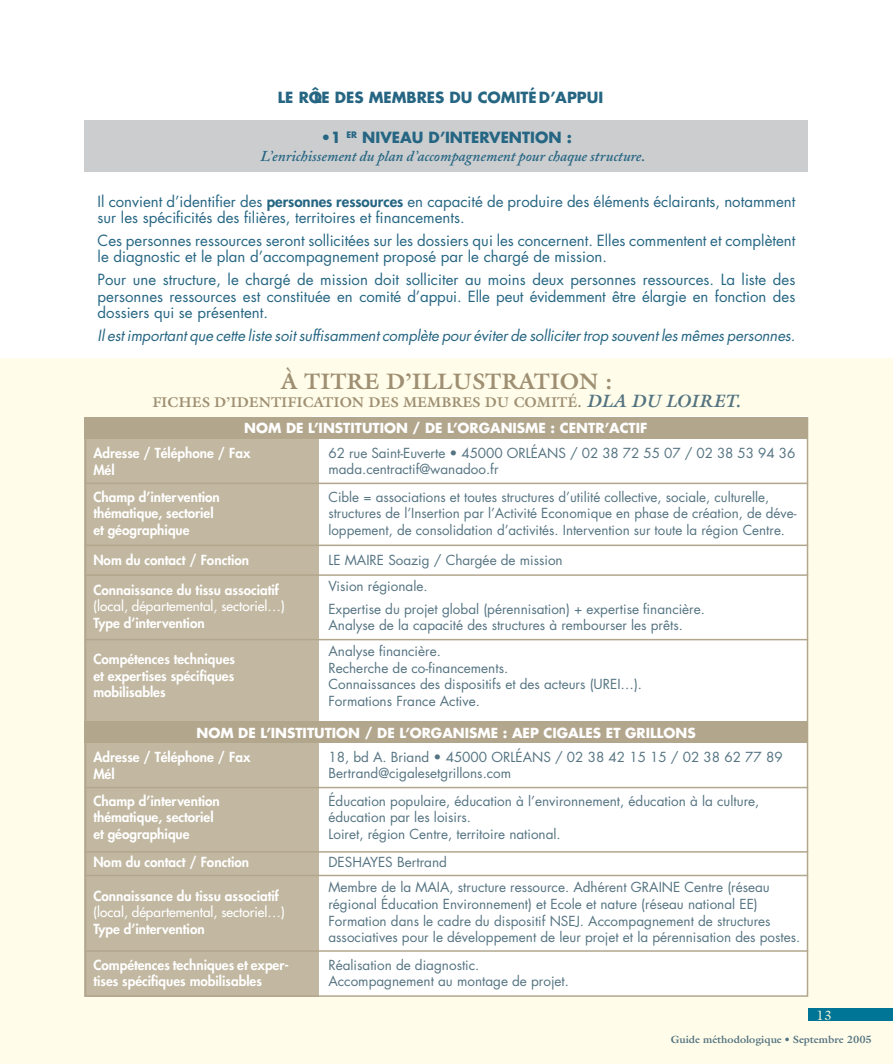
<style>
.page{position:relative;width:893px;height:1064px;background:#fff}
.page>*{position:absolute;margin:0;border:0;box-sizing:border-box;transform-origin:0 0}
.t1{font:700 22.5px "Galliard";color:#9f8f73}
.t2{font:15px/16.5px "Futura";color:#266683}
.t3{font:italic 15px "Futura";letter-spacing:-.01em;color:#266683}
.t4{font:italic 600 15px "Adobe Caslon";color:#266683}
.t5{font:700 15px "Futura";color:#266683}
.t6{font:700 14.25px "Galliard";color:#9f8f73}
.t7{font:13.5px/16.5px "Futura";color:#557482}
.t8{font:800 13.5px/16.5px "Futura";color:#fff}
.t9{font:700 13.5px "Futura";color:#fff}
.t10{font:13.5px "Futura";color:#fff}
.t11{font:13.5px "Galliard";color:#f2f2d7}
.t12{font:700 10.5px "Galliard";color:#557482}
.s1{font-weight:800}
.s2{font-style:italic;font-size:18px;color:#557482}
</style>
<div class="page">
<div style="left:0;top:358px;width:892px;height:705px;background:#fffde9"></div>
<div style="left:85px;top:121px;width:723px;height:51px;background:#cbcdcf"></div>
<div style="left:808px;top:1008px;width:84px;height:13px;background:#007595"></div>
<div style="left:312px;top:417px;width:496px;height:418px;background:#fff"></div>
<div style="left:85px;top:417px;width:234px;height:418px;background:#c2b8a1"></div>
<hr style="left:85px;top:482px;width:723px;height:2px;background:#b2a68d">
<div style="left:85px;top:417px;width:723px;height:21px;background:#b2a68d"></div>
<hr style="left:85px;top:544px;width:723px;height:2px;background:#b2a68d">
<hr style="left:85px;top:574px;width:723px;height:2px;background:#b2a68d">
<hr style="left:85px;top:639px;width:723px;height:1px;background:#b2a68d">
<div style="left:312px;top:834px;width:496px;height:162px;background:#fff"></div>
<div style="left:85px;top:834px;width:234px;height:162px;background:#c2b8a1"></div>
<hr style="left:85px;top:786px;width:723px;height:2px;background:#b2a68d">
<hr style="left:85px;top:851px;width:723px;height:1px;background:#b2a68d">
<hr style="left:85px;top:874px;width:723px;height:2px;background:#b2a68d">
<hr style="left:85px;top:950px;width:723px;height:1px;background:#b2a68d">
<div style="left:85px;top:721px;width:723px;height:22px;background:#b2a68d"></div>
<p class="t5" style="left:278px;top:90px;width:327px">LE RÔLE DES MEMBRES DU COMITÉ D’APPUI</p>
<p class="t5" style="left:320px;top:131px;width:253px">• 1 <sup>ER</sup> NIVEAU D’INTERVENTION :</p>
<p class="t4" style="left:260px;top:150px;width:386px">L’enrichissement du plan d’accompagnement pour chaque structure.</p>
<p class="t2" style="left:98px;top:194px;width:699px">Il convient d’identifier des <span class="s1">personnes ressources</span> en capacité de produire des éléments éclairants, notamment sur les spécificités des filières, territoires et financements.</p>
<p class="t2" style="left:98px;top:233px;width:699px">Ces personnes ressources seront sollicitées sur les dossiers qui les concernent. Elles commentent et complètent le diagnostic et le plan d’accompagnement proposé par le chargé de mission.</p>
<p class="t2" style="left:98px;top:273px;width:699px;text-align:justify">Pour une structure, le chargé de mission doit solliciter au moins deux personnes ressources. La liste des personnes ressources est constituée en comité d’appui. Elle peut évidemment être élargie en fonction des dossiers qui se présentent.</p>
<p class="t3" style="left:98px;top:329px;width:699px">Il est important que cette liste soit suffisamment complète pour éviter de solliciter trop souvent les mêmes personnes.</p>
<h1 class="t1" style="left:281px;top:372px;width:333px">À TITRE D’ILLUSTRATION :</h1>
<p class="t6" style="left:152px;top:396px;width:589px">FICHES D’IDENTIFICATION DES MEMBRES DU COMITÉ. <span class="s2">DLA DU LOIRET.</span></p>
<p class="t9" style="left:244px;top:422px;width:404px">NOM DE L’INSTITUTION / DE L’ORGANISME : CENTR’ACTIF</p>
<p class="t7" style="left:328px;top:445px;width:468px">62 rue Saint-Euverte • 45000 ORLÉANS / 02 38 72 55 07 / 02 38 53 94 36 mada.centractif@wanadoo.fr</p>
<p class="t7" style="left:328px;top:490px;width:469px">Cible = associations et toutes structures d’utilité collective, sociale, culturelle, structures de l’Insertion par l’Activité Economique en phase de création, de déve&shy;loppement, de consolidation d’activités. Intervention sur toute la région Centre.</p>
<p class="t7" style="left:328px;top:548px;width:236px;line-height:26px">LE MAIRE Soazig / Chargée de mission<br>Vision régionale.</p>
<p class="t7" style="left:328px;top:602px;width:378px">Expertise du projet global (pérennisation) + expertise financière.<br>Analyse de la capacité des structures à rembourser les prêts.</p>
<p class="t7" style="left:328px;top:644px;width:315px">Analyse financière.<br>Recherche de co-financements.<br>Connaissances des dispositifs et des acteurs (UREI…).<br>Formations France Active.</p>
<p class="t9" style="left:196px;top:726px;width:500px">NOM DE L’INSTITUTION / DE L’ORGANISME : AEP CIGALES ET GRILLONS</p>
<p class="t8" style="left:93px;top:446px;width:158px">Adresse / Téléphone / Fax<br>Mél</p>
<p class="t8" style="left:93px;top:489px;width:128px">Champ d’intervention thématique, sectoriel et géographique</p>
<p class="t8" style="left:93px;top:547px;width:187px;line-height:29.1px">Nom du contact / Fonction<br>Connaissance du tissu associatif</p>
<p class="t10" style="left:93px;top:599px;width:193px">(local, départemental, sectoriel…)</p>
<p class="t8" style="left:93px;top:615px;width:113px">Type d’intervention</p>
<p class="t8" style="left:93px;top:652px;width:143px;text-align:justify">Compétences techniques et expertises spécifiques mobilisables</p>
<p class="t8" style="left:93px;top:750px;width:158px">Adresse / Téléphone / Fax<br>Mél</p>
<p class="t8" style="left:93px;top:793px;width:128px">Champ d’intervention thématique, sectoriel et géographique</p>
<p class="t8" style="left:93px;top:854px;width:157px">Nom du contact / Fonction</p>
<p class="t8" style="left:93px;top:888px;width:187px">Connaissance du tissu associatif</p>
<p class="t10" style="left:93px;top:905px;width:193px">(local, départemental, sectoriel…)</p>
<p class="t8" style="left:93px;top:921px;width:113px">Type d’intervention</p>
<p class="t8" style="left:93px;top:957px;width:197px">Compétences techniques et exper&shy;tises spécifiques mobilisables</p>
<p class="t7" style="left:328px;top:749px;width:455px">18, bd A. Briand • 45000 ORLÉANS / 02 38 42 15 15 / 02 38 62 77 89<br>Bertrand@cigalesetgrillons.com</p>
<p class="t7" style="left:328px;top:793px;width:432px">Éducation populaire, éducation à l’environnement, éducation à la culture, éducation par les loisirs.<br>Loiret, région Centre, territoire national.</p>
<p class="t7" style="left:328px;top:850px;width:443px;line-height:25.3px">DESHAYES Bertrand<br>Membre de la MAIA, structure ressource. Adhérent GRAINE Centre (réseau</p>
<p class="t7" style="left:328px;top:896px;width:473px">régional Éducation Environnement) et Ecole et nature (réseau national EE)<br>Formation dans le cadre du dispositif NSEJ. Accompagnement de structures associatives pour le développement de leur projet et la pérennisation des postes.</p>
<p class="t7" style="left:328px;top:957px;width:242px">Réalisation de diagnostic.<br>Accompagnement au montage de projet.</p>
<p class="t11" style="left:816px;top:1009px;width:17px">13</p>
<p class="t12" style="left:670px;top:1034px;width:203px">Guide méthodologique • Septembre 2005</p>
</div>
